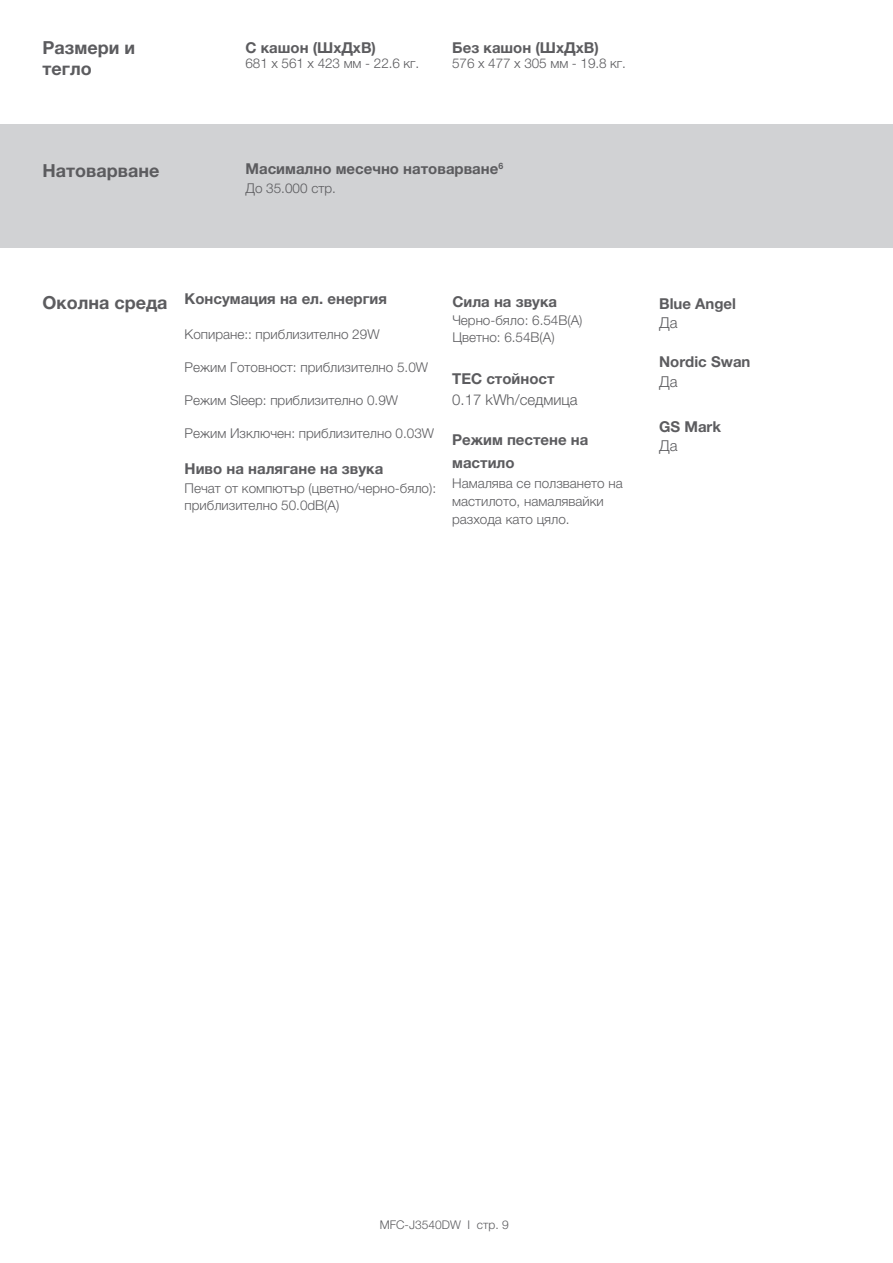
<style>
.page{position:relative;width:893px;height:1263px;background:#fff}
.page>*{position:absolute;margin:0;border:0;box-sizing:border-box;transform-origin:0 0}
.t1{font:700 18px/21px "Helvetica Neue LTW1 G";color:#5c5c5f}
.t2{font:700 15px/22.2px "Helvetica Neue LTW1 G";color:#5c5c5f}
.t3{font:300 15px "Helvetica Neue LTW1 G";color:#5c5c5f}
.t4{font:300 13.5px/18px "Helvetica Neue LTW1 G";color:#5c5c5f}
.t5{font:300 12px "Helvetica Neue LTW1 G";color:#5c5c5f}
.s1{font-size:18px}
</style>
<div class="page">
<div style="left:0;top:124px;width:893px;height:124px;background:#d1d2d4"></div>
<h1 class="t1" style="left:43px;top:37px;width:94px">Размери и тегло</h1>
<p class="t2" style="left:245px;top:37px;width:132px">С кашон (ШxДxВ)</p>
<p class="t4" style="left:245px;top:54px;width:175px">681 x 561 x 423 мм - 22.6 кг.</p>
<p class="t2" style="left:452px;top:37px;width:148px">Без кашон (ШxДxВ)</p>
<p class="t4" style="left:452px;top:54px;width:175px">576 x 477 x 305 мм - 19.8 кг.</p>
<h1 class="t1" style="left:43px;top:160px;width:118px">Натоварване</h1>
<p class="t2" style="left:245px;top:158px;width:259px">Масимално месечно натоварване<sup>6</sup></p>
<p class="t4" style="left:245px;top:179px;width:92px">До 35.000 стр.</p>
<p class="t2" style="left:43px;top:287px;width:346px"><span class="s1">Околна среда</span> Консумация на ел. енергия</p>
<p class="t4" style="left:185px;top:325px;width:196px">Копиране:: приблизително 29W</p>
<p class="t4" style="left:185px;top:358px;width:245px">Режим Готовност: приблизително 5.0W</p>
<p class="t4" style="left:185px;top:391px;width:215px">Режим Sleep: приблизително 0.9W</p>
<p class="t4" style="left:185px;top:425px;width:251px">Режим Изключен: приблизително 0.03W</p>
<p class="t2" style="left:185px;top:458px;width:200px">Ниво на налягане на звука</p>
<p class="t4" style="left:185px;top:479px;width:253px">Печат от компютър (цветно/черно-бяло): приблизително 50.0dB(A)</p>
<p class="t2" style="left:452px;top:291px;width:106px">Сила на звука</p>
<p class="t4" style="left:452px;top:312px;width:132px;line-height:17.1px">Черно-бяло: 6.54B(A)<br>Цветно: 6.54B(A)</p>
<p class="t2" style="left:452px;top:367px;width:104px">TEC стойност</p>
<p class="t3" style="left:452px;top:390px;width:127px">0.17 kWh/седмица</p>
<p class="t2" style="left:452px;top:429px;width:138px">Режим пестене на мастило</p>
<p class="t4" style="left:452px;top:474px;width:172px">Намалява се ползването на мастилото, намалявайки разхода като цяло.</p>
<p class="t2" style="left:659px;top:292px;width:78px">Blue Angel</p>
<p class="t3" style="left:659px;top:314px;width:20px">Да</p>
<p class="t2" style="left:659px;top:351px;width:93px">Nordic Swan</p>
<p class="t3" style="left:659px;top:373px;width:20px">Да</p>
<p class="t2" style="left:659px;top:415px;width:63px">GS Mark</p>
<p class="t3" style="left:659px;top:437px;width:20px">Да</p>
<p class="t5" style="left:380px;top:1217px;width:130px">MFC-J3540DW I стр. 9</p>
</div>
